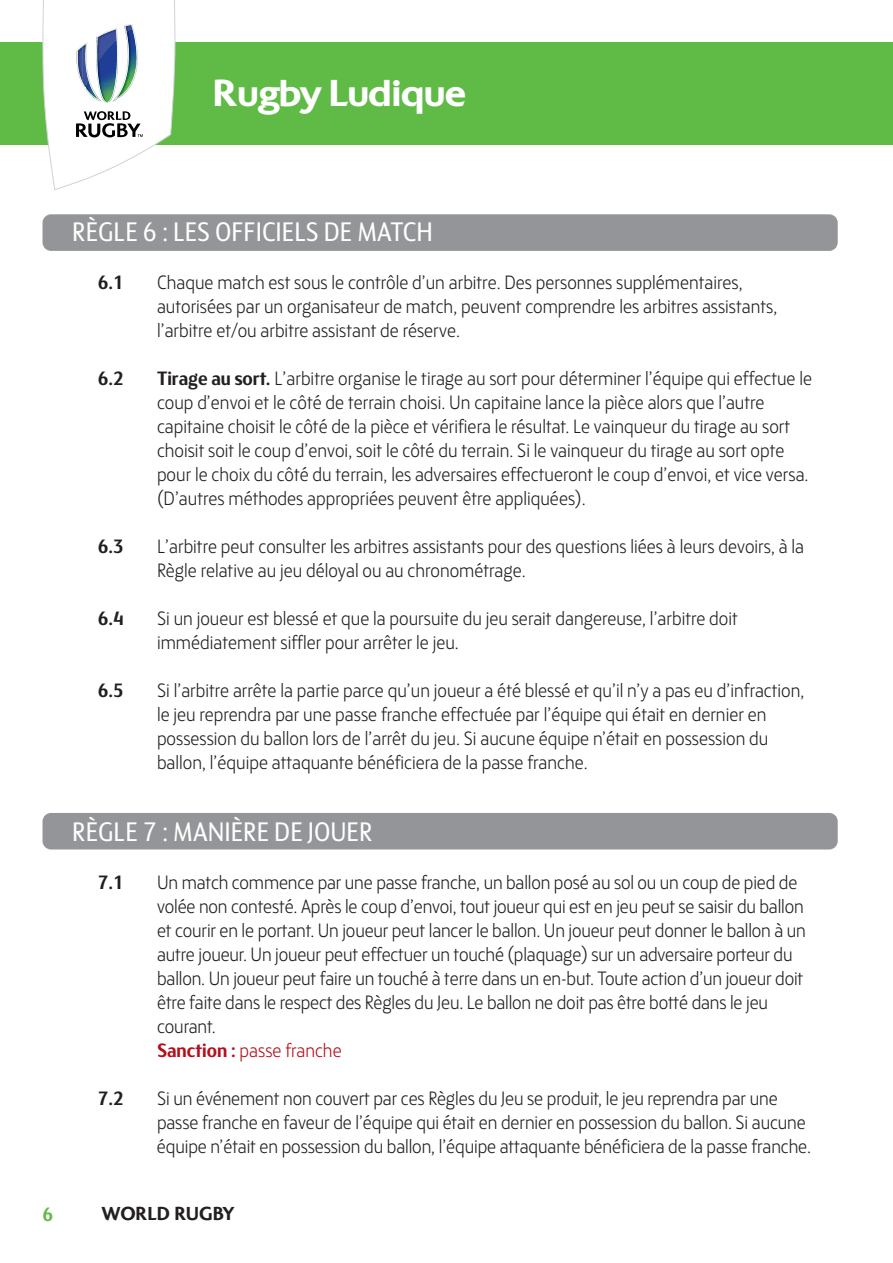
<style>
.page{position:relative;width:893px;height:1263px;background:#fff}
.page>*{position:absolute;margin:0;border:0;box-sizing:border-box;transform-origin:0 0}
.t1{font:700 39px "Colosseum";letter-spacing:-.035em;color:#fff}
.t2{font:27px "FS Blake";color:#fff;scale:.92 1}
.t3{font:300 19.5px/24px "FS Blake";color:#231f20;scale:.93 1}
.t4{font:700 19.5px "FS Blake";color:#231f20;scale:.93 1}
.t5{font:700 19.5px "Colosseum";color:#231f20;scale:.93 1}
.t6{font:700 19.5px "FS Blake";color:#60bb46;scale:.93 1}
.s1{font-weight:700}
.s2{font-weight:700;color:#b50e1a}
.s3{color:#b50e1a}
</style>
<div class="page">
<div style="left:43px;top:214px;width:795px;height:37px;background:#939598;border-radius:9px"></div>
<div style="left:43px;top:813px;width:795px;height:36px;background:#939598;border-radius:9px"></div>
<div style="left:0;top:43px;width:893px;height:102px;background:#60bb46"></div>
<svg style="left:42px;top:0;width:133px;height:190px"></svg>
<h1 class="t1" style="left:213px;top:72px;width:255px">Rugby Ludique</h1>
<h2 class="t2" style="left:72px;top:223px;width:393px">RÈGLE 6 : LES OFFICIELS DE MATCH</h2>
<p class="t4" style="left:98px;top:276px;width:30px">6.1</p>
<p class="t3" style="left:157px;top:273px;width:668px">Chaque match est sous le contrôle d’un arbitre. Des personnes supplémentaires, autorisées par un organisateur de match, peuvent comprendre les arbitres assistants, l’arbitre et/ou arbitre assistant de réserve.</p>
<p class="t4" style="left:98px;top:372px;width:30px">6.2</p>
<p class="t3" style="left:157px;top:369px;width:706px"><span class="s1">Tirage au sort.</span> L’arbitre organise le tirage au sort pour déterminer l’équipe qui effectue le coup d’envoi et le côté de terrain choisi. Un capitaine lance la pièce alors que l’autre capitaine choisit le côté de la pièce et vérifiera le résultat. Le vainqueur du tirage au sort choisit soit le coup d’envoi, soit le côté du terrain. Si le vainqueur du tirage au sort opte pour le choix du côté du terrain, les adversaires effectueront le coup d’envoi, et vice versa. (D’autres méthodes appropriées peuvent être appliquées).</p>
<p class="t4" style="left:98px;top:540px;width:30px">6.3</p>
<p class="t3" style="left:157px;top:537px;width:697px">L’arbitre peut consulter les arbitres assistants pour des questions liées à leurs devoirs, à la<br>Règle relative au jeu déloyal ou au chronométrage.</p>
<p class="t4" style="left:98px;top:612px;width:30px">6.4</p>
<p class="t3" style="left:157px;top:609px;width:626px">Si un joueur est blessé et que la poursuite du jeu serait dangereuse, l’arbitre doit immédiatement siffler pour arrêter le jeu.</p>
<p class="t4" style="left:98px;top:684px;width:30px">6.5</p>
<p class="t3" style="left:157px;top:681px;width:698px">Si l’arbitre arrête la partie parce qu’un joueur a été blessé et qu’il n’y a pas eu d’infraction, le jeu reprendra par une passe franche effectuée par l’équipe qui était en dernier en possession du ballon lors de l’arrêt du jeu. Si aucune équipe n’était en possession du ballon, l’équipe attaquante bénéficiera de la passe franche.</p>
<h2 class="t2" style="left:72px;top:823px;width:328px">RÈGLE 7 : MANIÈRE DE JOUER</h2>
<p class="t4" style="left:98px;top:876px;width:30px">7.1</p>
<p class="t3" style="left:157px;top:873px;width:699px">Un match commence par une passe franche, un ballon posé au sol ou un coup de pied de volée non contesté. Après le coup d’envoi, tout joueur qui est en jeu peut se saisir du ballon et courir en le portant. Un joueur peut lancer le ballon. Un joueur peut donner le ballon à un autre joueur. Un joueur peut effectuer un touché (plaquage) sur un adversaire porteur du ballon. Un joueur peut faire un touché à terre dans un en-but. Toute action d’un joueur doit être faite dans le respect des Règles du Jeu. Le ballon ne doit pas être botté dans le jeu courant.<br><span class="s2">Sanction :</span> <span class="s3">passe franche</span></p>
<p class="t4" style="left:98px;top:1092px;width:30px">7.2</p>
<p class="t3" style="left:157px;top:1089px;width:705px">Si un événement non couvert par ces Règles du Jeu se produit, le jeu reprendra par une passe franche en faveur de l’équipe qui était en dernier en possession du ballon. Si aucune équipe n’était en possession du ballon, l’équipe attaquante bénéficiera de la passe franche.</p>
<p class="t6" style="left:43px;top:1208px;width:13px">6</p>
<p class="t5" style="left:102px;top:1203px;width:144px">WORLD RUGBY</p>
</div>
